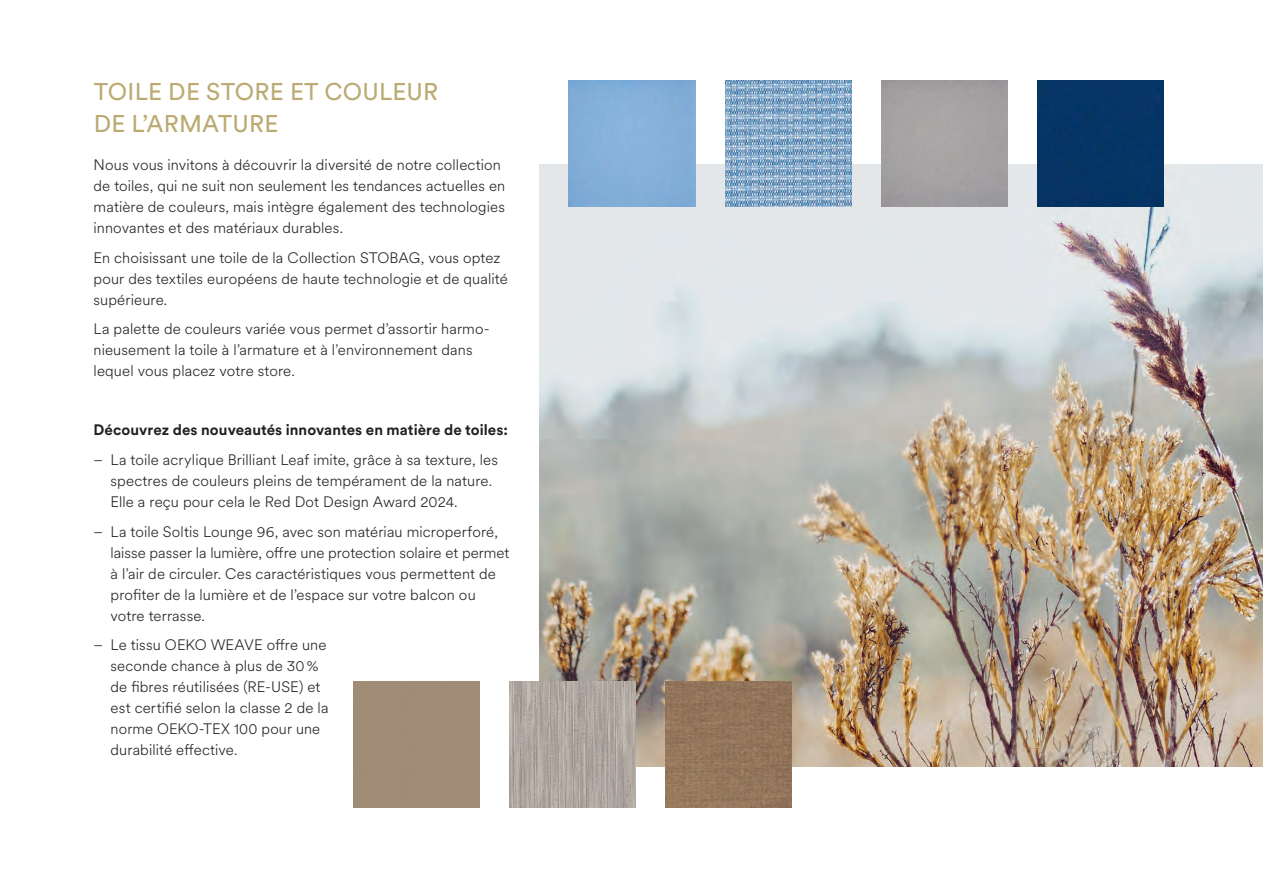
<style>
.page{position:relative;width:1263px;height:893px;background:#fff}
.page>*{position:absolute;margin:0;border:0;box-sizing:border-box;transform-origin:0 0}
.t1{font:24px/31.5px "Circular XX";letter-spacing:.01em;color:#bbaa72}
.t2{font:300 15px/21px "Circular XX";letter-spacing:.01em;color:#231f20}
.t3{font:700 15px "Circular XX";letter-spacing:.005em;color:#231f20}
</style>
<div class="page">
<img style="left:539px;top:165px;width:724px;height:601px">
<div style="left:1037px;top:81px;width:126px;height:126px;background:#063466"></div>
<img style="left:725px;top:81px;width:126px;height:126px">
<img style="left:666px;top:682px;width:126px;height:126px">
<div style="left:881px;top:81px;width:126px;height:126px;background:#a4a1a2"></div>
<img style="left:510px;top:682px;width:126px;height:126px">
<div style="left:569px;top:81px;width:126px;height:126px;background:#83afd8"></div>
<h1 class="t1" style="left:94px;top:75px;width:346px">TOILE DE STORE ET COULEUR<br>DE L’ARMATURE</h1>
<p class="t2" style="left:94px;top:154px;width:413px">Nous vous invitons à découvrir la diversité de notre collection de toiles, qui ne suit non seulement les tendances actuelles en matière de couleurs, mais intègre également des technologies innovantes et des matériaux durables.</p>
<p class="t2" style="left:94px;top:247px;width:416px">En choisissant une toile de la Collection STOBAG, vous optez pour des textiles européens de haute technologie et de qualité supérieure.</p>
<p class="t2" style="left:94px;top:318px;width:398px">La palette de couleurs variée vous permet d’assortir harmo&shy;nieusement la toile à l’armature et à l’environnement dans lequel vous placez votre store.</p>
<p class="t3" style="left:94px;top:420px;width:416px">Découvrez des nouveautés innovantes en matière de toiles:</p>
<p class="t2" style="left:111px;top:449px;width:389px;text-indent:-17px">– La toile acrylique Brilliant Leaf imite, grâce à sa texture, les spectres de couleurs pleins de tempérament de la nature.<br>Elle a reçu pour cela le Red Dot Design Award 2024.</p>
<p class="t2" style="left:111px;top:520px;width:400px;text-indent:-17px">– La toile Soltis Lounge 96, avec son matériau microperforé, laisse passer la lumière, offre une protection solaire et permet à l’air de circuler. Ces caractéristiques vous permettent de profiter de la lumière et de l’espace sur votre balcon ou votre terrasse.</p>
<p class="t2" style="left:111px;top:634px;width:219px;text-indent:-17px">– Le tissu OEKO WEAVE offre une seconde chance à plus de 30% de fibres réutilisées (RE-USE) et est certifié selon la classe 2 de la norme OEKO-TEX 100 pour une durabilité effective.</p>
</div>
